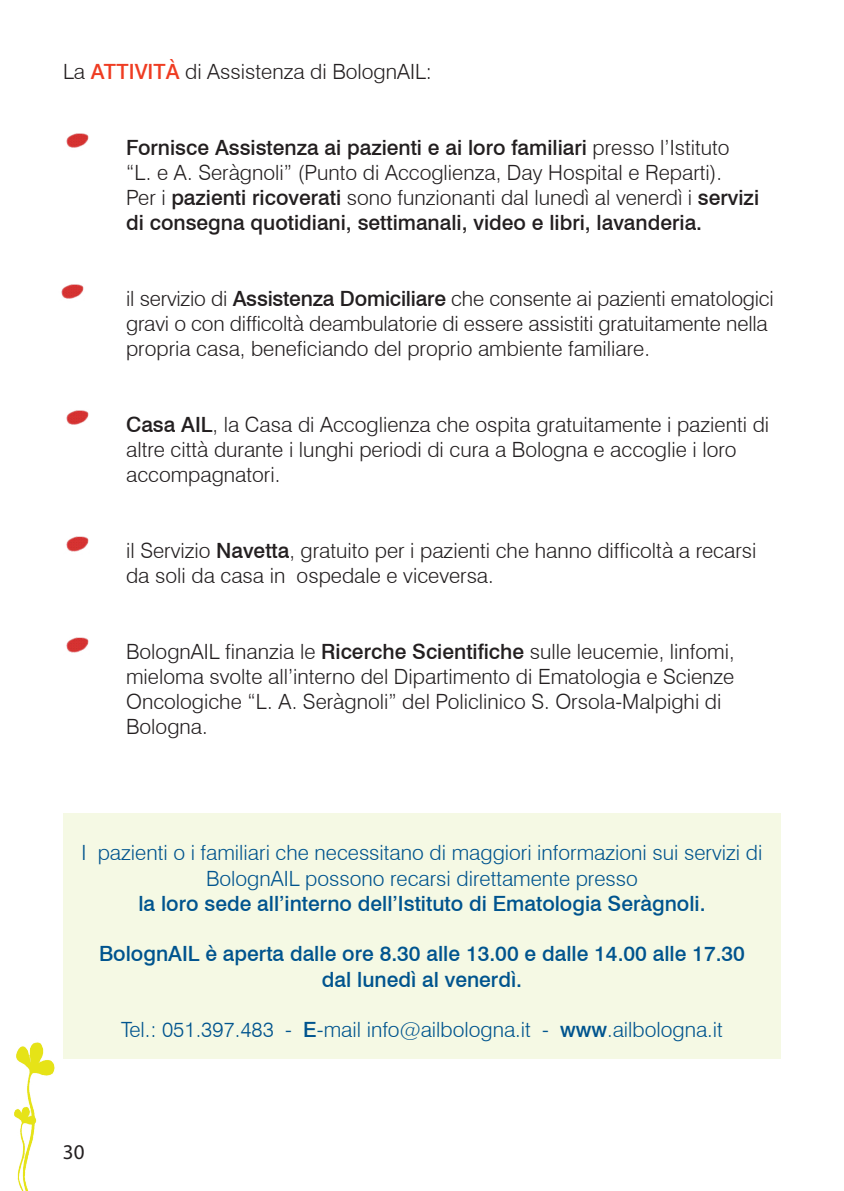
<style>
.page{position:relative;width:844px;height:1191px;background:#fff}
.page>*{position:absolute;margin:0;border:0;box-sizing:border-box;transform-origin:0 0}
.t1{font:300 21px/25.2px "Swiss 721 BT";color:#231f20}
.t2{font:500 21px/25.2px "Swiss 721 BT";color:#231f20}
.t3{font:300 21px/25.2px "Swiss 721 BT";color:#00548e;text-align:center}
.t4{font:500 21px/25.2px "Swiss 721 BT";color:#00548e;text-align:center}
.t5{font:21px "Myriad Pro";color:#231f20}
.s1{font-weight:500;color:#ef3c22}
.s2{font-family:"Arial";font-weight:400;font-size:42px;color:#ef3c22}
.s3{font-weight:300}
.s4{font-weight:500}
</style>
<div class="page">
<img style="left:14px;top:1042px;width:41px;height:149px">
<div style="left:63px;top:813px;width:717px;height:245px;background:#f5f9e4"></div>
<img style="left:66px;top:133px;width:23px;height:15px">
<img style="left:61px;top:284px;width:23px;height:15px">
<img style="left:66px;top:410px;width:23px;height:15px">
<img style="left:66px;top:536px;width:23px;height:16px">
<img style="left:66px;top:637px;width:23px;height:16px">
<p class="t1" style="left:63px;top:59px;width:370px">La <span class="s1">ATTIVITÀ</span> di Assistenza di BolognAIL:</p>
<p class="t2" style="left:126px;top:134px;width:634px;text-indent:-57px"><span class="s2">•</span> Fornisce Assistenza ai pazienti e ai loro familiari <span class="s3">presso l’Istituto “L. e A. Seràgnoli” (Punto di Accoglienza, Day Hospital e Reparti).<br>Per i</span> pazienti ricoverati <span class="s3">sono funzionanti dal lunedì al venerdì i</span> servizi di consegna quotidiani, settimanali, video e libri, lavanderia.</p>
<p class="t1" style="left:126px;top:286px;width:649px;text-indent:-63px"><span class="s2">•</span> il servizio di <span class="s4">Assistenza Domiciliare</span> che consente ai pazienti ematologici gravi o con difficoltà deambulatorie di essere assistiti gratuitamente nella propria casa, beneficiando del proprio ambiente familiare.</p>
<p class="t1" style="left:126px;top:412px;width:644px;text-indent:-57px"><span class="s2">•</span> <span class="s4">Casa AIL</span>, la Casa di Accoglienza che ospita gratuitamente i pazienti di altre città durante i lunghi periodi di cura a Bologna e accoglie i loro accompagnatori.</p>
<p class="t1" style="left:126px;top:538px;width:631px;text-indent:-57px"><span class="s2">•</span> il Servizio <span class="s4">Navetta</span>, gratuito per i pazienti che hanno difficoltà a recarsi da soli da casa in ospedale e viceversa.</p>
<p class="t1" style="left:126px;top:638px;width:610px;text-indent:-57px"><span class="s2">•</span> BolognAIL finanzia le <span class="s4">Ricerche Scientifiche</span> sulle leucemie, linfomi, mieloma svolte all’interno del Dipartimento di Ematologia e Scienze Oncologiche “L. A. Seràgnoli” del Policlinico S. Orsola-Malpighi di Bologna.</p>
<p class="t3" style="left:82px;top:840px;width:682px">I pazienti o i familiari che necessitano di maggiori informazioni sui servizi di<br>BolognAIL possono recarsi direttamente presso</p>
<p class="t4" style="left:138px;top:890px;width:568px">la loro sede all’interno dell’Istituto di Ematologia Seràgnoli.</p>
<p class="t4" style="left:99px;top:941px;width:647px">BolognAIL è aperta dalle ore 8.30 alle 13.00 e dalle 14.00 alle 17.30 dal lunedì al venerdì.</p>
<p class="t3" style="left:121px;top:1016px;width:603px">Tel.: 051.397.483 - <span class="s4">E</span>-mail info@ailbologna.it - <span class="s4">www</span>.ailbologna.it</p>
<p class="t5" style="left:63px;top:1138px;width:23px">30</p>
</div>
